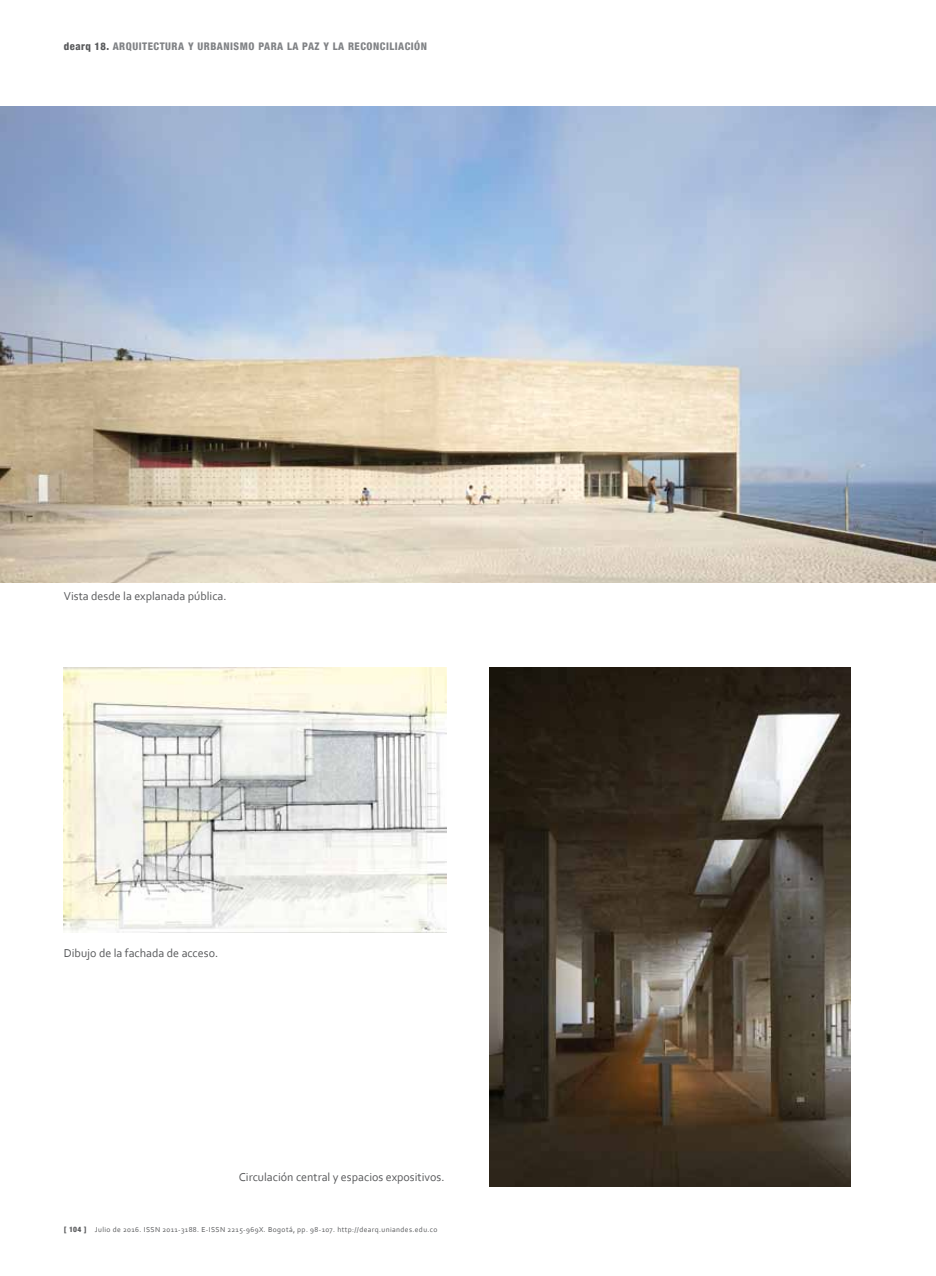
<style>
.page{position:relative;width:936px;height:1276px;background:#fff}
.page>*{position:absolute;margin:0;border:0;box-sizing:border-box;transform-origin:0 0}
.t1{font:12px "Corbel";color:#58595b}
.t2{font:800 condensed 10.5px "Helvetica 87";letter-spacing:.05em;color:#808285}
.t3{font:7.5px "Corbel";letter-spacing:.05em;color:#58595b}
.s1{color:#58595b}
.s2{font-family:"Helvetica 87";font-weight:800;font-stretch:condensed}
</style>
<div class="page">
<img style="left:0;top:106px;width:935px;height:476px">
<img style="left:64px;top:668px;width:382px;height:264px">
<img style="left:489px;top:668px;width:361px;height:518px">
<p class="t2" style="left:64px;top:40px;width:365px"><span class="s1">dearq 18.</span> ARQUITECTURA Y URBANISMO PARA LA PAZ Y LA RECONCILIACIÓN</p>
<p class="t1" style="left:64px;top:589px;width:164px">Vista desde la explanada pública.</p>
<p class="t1" style="left:64px;top:946px;width:156px">Dibujo de la fachada de acceso.</p>
<p class="t1" style="left:239px;top:1169px;width:207px">Circulación central y espacios expositivos.</p>
<p class="t3" style="left:64px;top:1224px;width:375px"><span class="s2">[ 104 ]</span> Julio de 2016. ISSN 2011-3188. E-ISSN 2215-969X. Bogotá, pp. 98-107. http://dearq.uniandes.edu.co</p>
</div>
